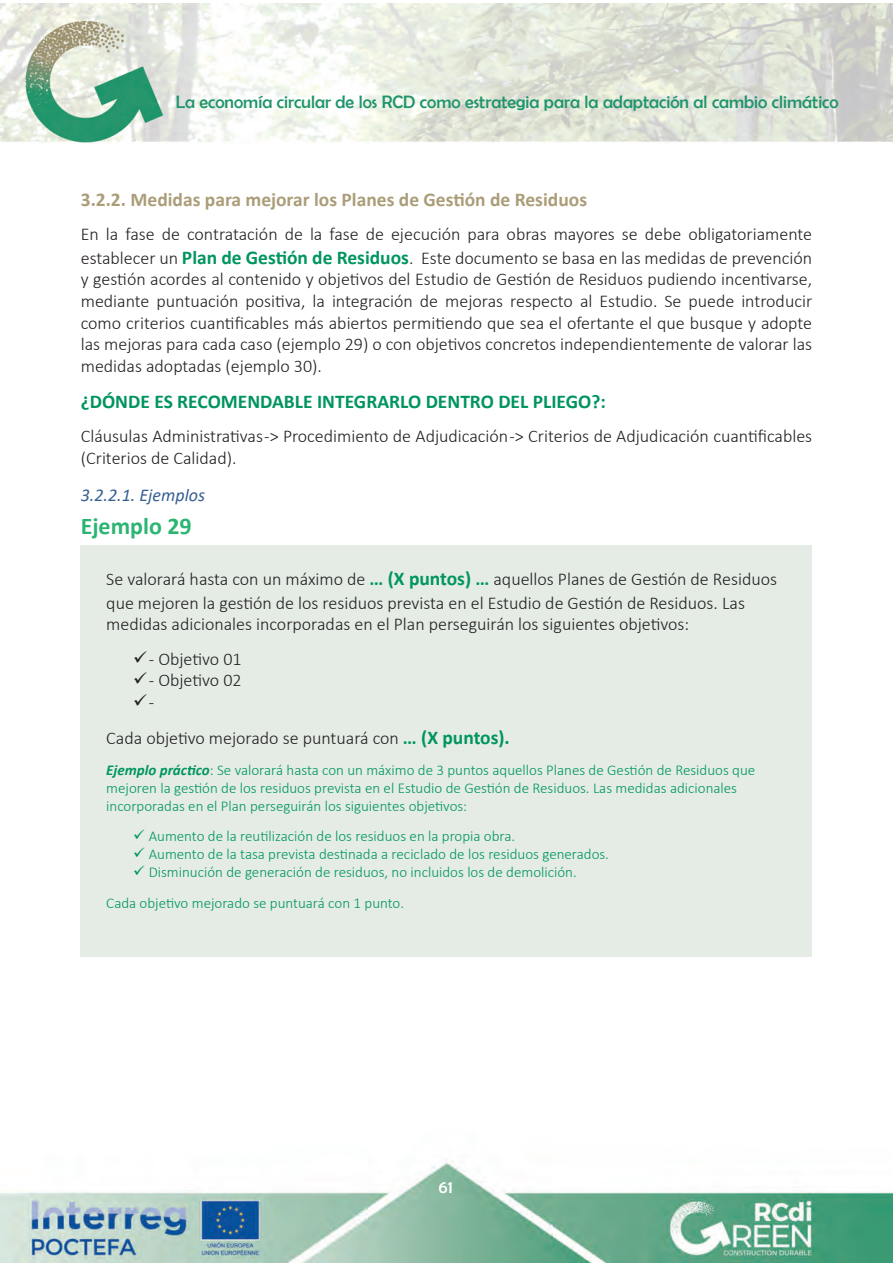
<style>
.page{position:relative;width:893px;height:1263px;background:#fff}
.page>*{position:absolute;margin:0;border:0;box-sizing:border-box;transform-origin:0 0}
.Encabezado_ejemplos{font:700 24px "Calibri";color:#2bb572}
.Heading_3{font:700 19.5px "Calibri";color:#ab9d78}
.t1{font:700 19.5px "Calibri";color:#00955f}
.t2{font:300 18px/21.6px "Calibri";color:#231f20}
.t3{font:18px "Berlin Sans FB";color:#1e946b}
.Heading_4{font:italic 18px "Calibri";color:#365f91}
.t4{font:18px "Berlin Sans FB";color:#fff}
.t5{font:300 15px/18px "Calibri";color:#00955f}
.s1{font-weight:700;font-size:19.5px;color:#00955f}
.s2{font-weight:700;font-style:italic}
</style>
<div class="page">
<div style="left:81px;top:545px;width:731px;height:412px;background:#e4ece5"></div>
<img style="left:0;top:3px;width:893px;height:140px">
<img style="left:0;top:1160px;width:893px;height:103px">
<p class="t3" style="left:176px;top:91px;width:664px">La economía circular de los RCD como estrategia para la adaptación al cambio climático</p>
<p class="Heading_3" style="left:81px;top:186px;width:508px">3.2.2. Medidas para mejorar los Planes de Gestión de Residuos</p>
<p class="t2" style="left:81px;top:222px;width:733px;line-height:23.4px">En la fase de contratación de la fase de ejecución para obras mayores se debe obligatoriamente establecer un <span class="s1">Plan de Gestión de Residuos</span>. Este documento se basa en las medidas de prevención</p>
<p class="t2" style="left:81px;top:268px;width:733px;text-align:justify">y gestión acordes al contenido y objetivos del Estudio de Gestión de Residuos pudiendo incentivarse, mediante puntuación positiva, la integración de mejoras respecto al Estudio. Se puede introducir como criterios cuantificables más abiertos permitiendo que sea el ofertante el que busque y adopte las mejoras para cada caso (ejemplo 29) o con objetivos concretos independientemente de valorar las medidas adoptadas (ejemplo 30).</p>
<p class="t1" style="left:81px;top:388px;width:527px">¿DÓNDE ES RECOMENDABLE INTEGRARLO DENTRO DEL PLIEGO?:</p>
<p class="t2" style="left:81px;top:425px;width:733px">Cláusulas Administrativas -&gt; Procedimiento de Adjudicación -&gt; Criterios de Adjudicación cuantificables (Criterios de Calidad).</p>
<p class="Heading_4" style="left:81px;top:483px;width:126px">3.2.2.1. Ejemplos</p>
<p class="Encabezado_ejemplos" style="left:81px;top:509px;width:112px">Ejemplo 29</p>
<p class="t2" style="left:106px;top:567px;width:672px;line-height:23.4px">Se valorará hasta con un máximo de <span class="s1">… (X puntos) …</span> aquellos Planes de Gestión de Residuos que mejoren la gestión de los residuos prevista en el Estudio de Gestión de Residuos. Las</p>
<p class="t2" style="left:106px;top:613px;width:584px">medidas adicionales incorporadas en el Plan perseguirán los siguientes objetivos:</p>
<p class="t2" style="left:133px;top:648px;width:110px">✓- Objetivo 01</p>
<p class="t2" style="left:133px;top:669px;width:110px">✓- Objetivo 02</p>
<p class="t2" style="left:133px;top:691px;width:22px">✓-</p>
<p class="t2" style="left:106px;top:727px;width:405px">Cada objetivo mejorado se puntuará con <span class="s1">… (X puntos).</span></p>
<p class="t5" style="left:106px;top:760px;width:650px"><span class="s2">Ejemplo práctico</span>: Se valorará hasta con un máximo de 3 puntos aquellos Planes de Gestión de Residuos que mejoren la gestión de los residuos prevista en el Estudio de Gestión de Residuos. Las medidas adicionales incorporadas en el Plan perseguirán los siguientes objetivos:</p>
<p class="t5" style="left:133px;top:827px;width:383px">✓ Aumento de la reutilización de los residuos en la propia obra.</p>
<p class="t5" style="left:133px;top:845px;width:477px">✓ Aumento de la tasa prevista destinada a reciclado de los residuos generados.</p>
<p class="t5" style="left:133px;top:863px;width:445px">✓ Disminución de generación de residuos, no incluidos los de demolición.</p>
<p class="t5" style="left:106px;top:894px;width:299px">Cada objetivo mejorado se puntuará con 1 punto.</p>
<p class="t4" style="left:439px;top:1177px;width:16px">61</p>
</div>
